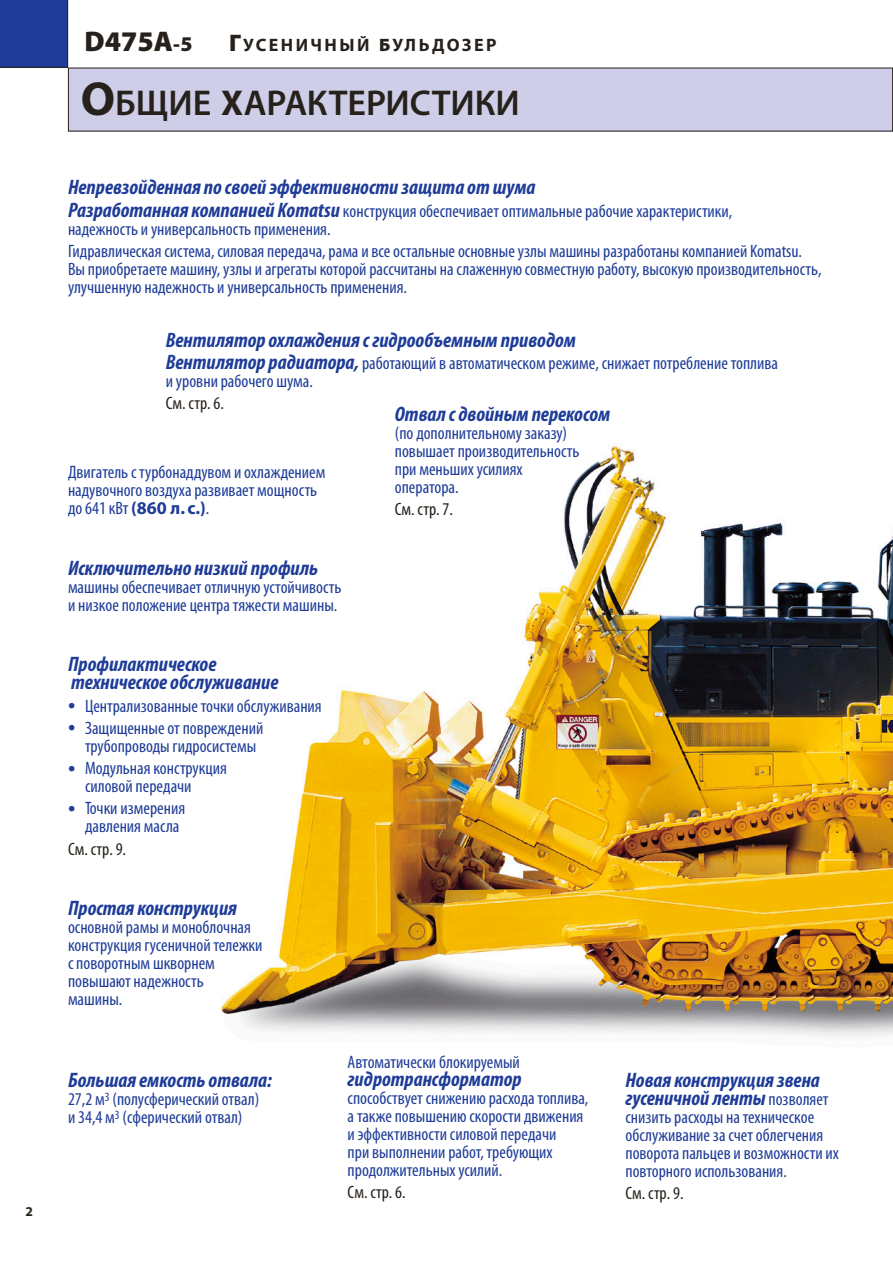
<style>
.page{position:relative;width:893px;height:1263px;background:#fff}
.page>*{position:absolute;margin:0;border:0;box-sizing:border-box;transform-origin:0 0}
.t1{font:600 36px "Myriad Pro";letter-spacing:-.005em;color:#27211b}
.t2{font:900 28.5px "Myriad Pro";color:#27211b}
.t3{font:italic 700 condensed 21px/18px "Myriad Pro";color:#1e3c98}
.t4{font:condensed 18px/18px "Myriad Pro";color:#1e3c98}
.t5{font:condensed 18px "Myriad Pro";color:#27211b}
.t6{font:700 18px "Myriad Pro";letter-spacing:.14em;color:#27211b}
.t7{font:700 13.5px "Myriad Pro";color:#27211b}
.s1{font-size:21px}
.s2{font-weight:900;font-size:24px}
.s3{font-weight:900}
.s4{font-weight:700;font-size:48px}
.s5{font-weight:700}
.s6{font-weight:700;font-style:italic;font-size:21px}
.s7{font-weight:700;font-stretch:normal}
.s8{font-size:28.5px}
.s9{font-weight:400;font-style:normal;font-size:18px}
</style>
<div class="page">
<div style="left:68px;top:68px;width:825px;height:63px;background:#cecee9"></div>
<div style="left:0;top:0;width:68px;height:68px;background:#1e3c98"></div>
<img style="left:221px;top:443px;width:672px;height:594px">
<p class="t7" style="left:26px;top:1203px;width:9px">2</p>
<h2 class="t2" style="left:85px;top:22px;width:109px">D475A<span class="s1">-5</span></h2>
<p class="t6" style="left:229px;top:35px;width:269px"><span class="s2">Г</span>усеничный <span class="s3">б</span>ульдозер</p>
<h1 class="t1" style="left:81px;top:83px;width:440px"><span class="s4">О</span>бщие <span class="s5">х</span>арактеристики</h1>
<p class="t3" style="left:68px;top:178px;width:469px">Непревзойденная по своей эффективности защита от шума</p>
<p class="t4" style="left:68px;top:201px;width:666px"><span class="s6">Разработанная компанией Komatsu</span> конструкция обеспечивает оптимальные рабочие характеристики, надежность и универсальность применения.</p>
<p class="t4" style="left:68px;top:242px;width:755px">Гидравлическая система, силовая передача, рама и все остальные основные узлы машины разработаны компанией Komatsu.<br>Вы приобретаете машину, узлы и агрегаты которой рассчитаны на слаженную совместную работу, высокую производительность, улучшенную надежность и универсальность применения.</p>
<p class="t3" style="left:166px;top:330px;width:412px">Вентилятор охлаждения с гидрообъемным приводом</p>
<p class="t4" style="left:166px;top:354px;width:614px"><span class="s6">Вентилятор радиатора,</span> работающий в автоматическом режиме, снижает потребление топлива и уровни рабочего шума.</p>
<p class="t5" style="left:166px;top:392px;width:60px">См. стр. 6.</p>
<p class="t3" style="left:395px;top:404px;width:217px">Отвал с двойным перекосом</p>
<p class="t4" style="left:395px;top:423px;width:186px">(по дополнительному заказу) повышает производительность при меньших усилиях оператора.</p>
<p class="t5" style="left:395px;top:498px;width:60px">См. стр. 7.</p>
<p class="t4" style="left:68px;top:463px;width:259px">Двигатель с турбонаддувом и охлаждением надувочного воздуха развивает мощность до 641 кВт <span class="s7">(860 л. с.)</span>.</p>
<p class="t3" style="left:68px;top:558px;width:252px">Исключительно низкий профиль</p>
<p class="t4" style="left:68px;top:578px;width:275px">машины обеспечивает отличную устойчивость и низкое положение центра тяжести машины.</p>
<p class="t3" style="left:68px;top:655px;width:212px">Профилактическое техническое обслуживание</p>
<p class="t4" style="left:68px;top:696px;width:255px"><span class="s8">•</span> Централизованные точки обслуживания</p>
<p class="t4" style="left:68px;top:719px;width:197px;text-align:center"><span class="s8">•</span> Защищенные от повреждений трубопроводы гидросистемы</p>
<p class="t4" style="left:85px;top:759px;width:143px;text-indent:-17px"><span class="s8">•</span> Модульная конструкция силовой передачи</p>
<p class="t4" style="left:85px;top:799px;width:102px;text-indent:-17px"><span class="s8">•</span> Точки измерения давления масла</p>
<p class="t5" style="left:68px;top:838px;width:60px">См. стр. 9.</p>
<p class="t3" style="left:68px;top:899px;width:171px">Простая конструкция</p>
<p class="t4" style="left:68px;top:918px;width:196px">основной рамы и моноблочная конструкция гусеничной тележки с поворотным шкворнем повышают надежность машины.</p>
<p class="t3" style="left:68px;top:1070px;width:205px">Большая емкость отвала:</p>
<p class="t4" style="left:68px;top:1090px;width:193px">27,2 м<sup>3</sup> (полусферический отвал) и 34,4 м<sup>3</sup> (сферический отвал)</p>
<p class="t4" style="left:348px;top:1053px;width:174px">Автоматически блокируемый</p>
<p class="t3" style="left:348px;top:1070px;width:175px">гидротрансформатор</p>
<p class="t4" style="left:348px;top:1089px;width:242px">способствует снижению расхода топлива, а также повышению скорости движения и эффективности силовой передачи<br>при выполнении работ, требующих продолжительных усилий.</p>
<p class="t5" style="left:348px;top:1181px;width:60px">См. стр. 6.</p>
<p class="t3" style="left:625px;top:1070px;width:205px">Новая конструкция звена гусеничной ленты <span class="s9">позволяет</span></p>
<p class="t4" style="left:625px;top:1108px;width:215px">снизить расходы на техническое обслуживание за счет облегчения поворота пальцев и возможности их повторного использования.</p>
<p class="t5" style="left:625px;top:1182px;width:60px">См. стр. 9.</p>
</div>
